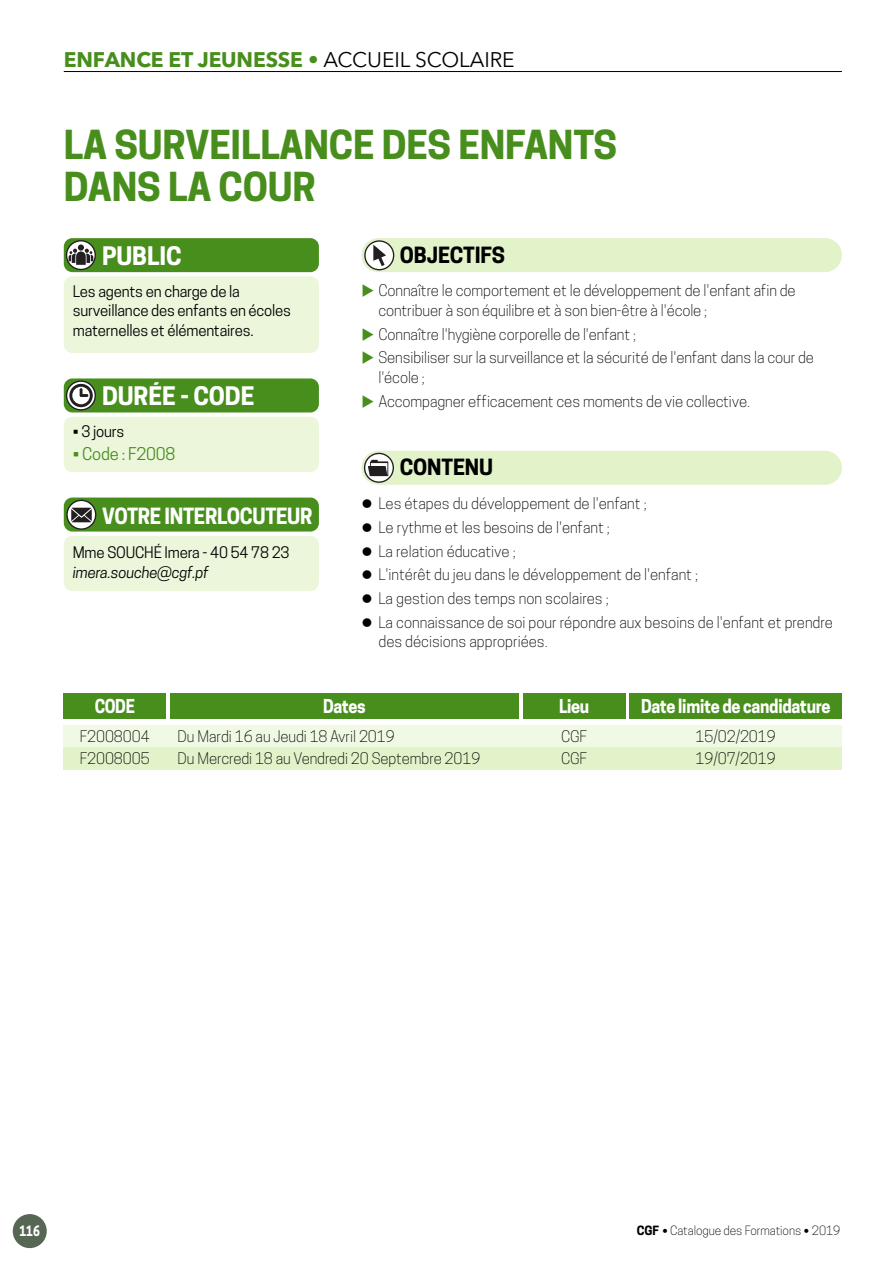
<style>
.page{position:relative;width:893px;height:1263px;background:#fff}
.page>*{position:absolute;margin:0;border:0;box-sizing:border-box;transform-origin:0 0}
.t1{font:700 37.5px/42px "Cooper Hewitt";letter-spacing:-.005em;color:#488e1d}
.t2{font:700 24px "Cooper Hewitt";letter-spacing:-.005em;color:#fff}
.t3{font:700 21px "Avenir Next LT Pro";letter-spacing:-.005em;color:#488e1d}
.t4{font:700 21px "Cooper Hewitt";letter-spacing:-.02em;color:#fff;scale:.95 1}
.t5{font:700 21px "Cooper Hewitt";letter-spacing:-.005em;color:#000}
.t6{font:700 18px "Cooper Hewitt";letter-spacing:-.02em;color:#fff;scale:.9 1}
.t7{font:16.5px "Cooper Hewitt";letter-spacing:-.01em;color:#488e1d}
.t8{font:300 15px/22.5px "Cooper Hewitt";letter-spacing:-.005em;color:#000}
.t9{font:15px/19.5px "Cooper Hewitt";letter-spacing:-.01em;color:#000}
.t10{font:italic 15px "Cooper Hewitt";letter-spacing:-.01em;color:#000}
.t11{font:700 13.5px "Cooper Hewitt";color:#fff;scale:.85 1}
.t12{font:300 12px "Cooper Hewitt";letter-spacing:-.005em;color:#000}
.s1{font-weight:400;color:#000}
.s2{color:#488e1d}
.s3{font-weight:700}
.s4{font-family:"Bodoni Poster";font-weight:400}
</style>
<div class="page">
<div style="left:13px;top:1214px;width:34px;height:34px;background:#566753;border-radius:50%"></div>
<div style="left:64px;top:276px;width:255px;height:77px;background:#ecf6db;border-radius:9px"></div>
<div style="left:64px;top:238px;width:255px;height:34px;background:#488e1d;border-radius:9px"></div>
<svg style="left:65px;top:240px;width:31px;height:30px"></svg>
<div style="left:64px;top:417px;width:255px;height:55px;background:#ecf6db;border-radius:9px"></div>
<div style="left:64px;top:378px;width:255px;height:34px;background:#488e1d;border-radius:9px"></div>
<svg style="left:65px;top:380px;width:31px;height:30px"></svg>
<div style="left:64px;top:536px;width:255px;height:55px;background:#ecf6db;border-radius:9px"></div>
<div style="left:64px;top:497px;width:255px;height:34px;background:#488e1d;border-radius:9px"></div>
<svg style="left:66px;top:500px;width:31px;height:30px"></svg>
<div style="left:64px;top:725px;width:778px;height:22px;background:#f0f9e4"></div>
<div style="left:64px;top:747px;width:778px;height:23px;background:#e2f2c9"></div>
<div style="left:64px;top:693px;width:102px;height:26px;background:#488e1d"></div>
<div style="left:170px;top:693px;width:349px;height:26px;background:#488e1d"></div>
<div style="left:523px;top:693px;width:102px;height:26px;background:#488e1d"></div>
<div style="left:629px;top:693px;width:213px;height:26px;background:#488e1d"></div>
<div style="left:361px;top:238px;width:481px;height:34px;background:#e2f2c9;border-radius:17px"></div>
<svg style="left:364px;top:240px;width:31px;height:30px"></svg>
<div style="left:361px;top:451px;width:481px;height:34px;background:#e2f2c9;border-radius:17px"></div>
<svg style="left:363px;top:453px;width:31px;height:30px"></svg>
<hr style="left:64px;top:71px;width:778px;height:1px;background:#000">
<h3 class="t3" style="left:64px;top:52px;width:452px">ENFANCE ET JEUNESSE • <span class="s1">ACCUEIL SCOLAIRE</span></h3>
<h1 class="t1" style="left:64px;top:124px;width:555px">LA SURVEILLANCE DES ENFANTS<br>DANS LA COUR</h1>
<h2 class="t2" style="left:102px;top:242px;width:81px">PUBLIC</h2>
<p class="t9" style="left:73px;top:281px;width:220px">Les agents en charge de la surveillance des enfants en écoles maternelles et élémentaires.</p>
<h2 class="t2" style="left:102px;top:382px;width:154px">DURÉE - CODE</h2>
<p class="t9" style="left:73px;top:422px;width:53px">• 3 jours</p>
<p class="t7" style="left:73px;top:444px;width:104px">• Code : F2008</p>
<h3 class="t4" style="left:102px;top:503px;width:223px">VOTRE INTERLOCUTEUR</h3>
<p class="t9" style="left:73px;top:543px;width:218px">Mme SOUCHÉ Imera - 40 54 78 23</p>
<p class="t10" style="left:73px;top:563px;width:138px">imera.souche@cgf.pf</p>
<h3 class="t5" style="left:400px;top:242px;width:107px">OBJECTIFS</h3>
<p class="t8" style="left:378px;top:281px;width:419px;line-height:19.5px;text-indent:-17px"><span class="s2">◆</span> Connaître le comportement et le développement de l'enfant afin de contribuer à son équilibre et à son bien-être à l'école ;</p>
<p class="t8" style="left:361px;top:323px;width:276px"><span class="s2">◆</span> Connaître l'hygiène corporelle de l'enfant ;</p>
<p class="t8" style="left:378px;top:348px;width:437px;line-height:19.5px;text-indent:-17px"><span class="s2">◆</span> Sensibiliser sur la surveillance et la sécurité de l'enfant dans la cour de l'école ;</p>
<p class="t8" style="left:361px;top:390px;width:390px"><span class="s2">◆</span> Accompagner efficacement ces moments de vie collective.</p>
<h3 class="t5" style="left:400px;top:455px;width:95px">CONTENU</h3>
<p class="t8" style="left:361px;top:492px;width:287px">● Les étapes du développement de l'enfant ;</p>
<p class="t8" style="left:361px;top:516px;width:250px">● Le rythme et les besoins de l'enfant ;</p>
<p class="t8" style="left:361px;top:540px;width:156px">● La relation éducative ;</p>
<p class="t8" style="left:361px;top:563px;width:338px">● L'intérêt du jeu dans le développement de l'enfant ;</p>
<p class="t8" style="left:361px;top:587px;width:249px">● La gestion des temps non scolaires ;</p>
<p class="t8" style="left:378px;top:612px;width:456px;line-height:19.5px;text-indent:-17px">● La connaissance de soi pour répondre aux besoins de l'enfant et prendre des décisions appropriées.</p>
<p class="t6" style="left:95px;top:695px;width:46px">CODE</p>
<p class="t8" style="left:80px;top:725px;width:71px">F2008004<br>F2008005</p>
<p class="t6" style="left:323px;top:695px;width:49px">Dates</p>
<p class="t8" style="left:178px;top:725px;width:304px">Du Mardi 16 au Jeudi 18 Avril 2019<br>Du Mercredi 18 au Vendredi 20 Septembre 2019</p>
<p class="t6" style="left:559px;top:695px;width:35px">Lieu</p>
<p class="t8" style="left:561px;top:725px;width:28px">CGF<br>CGF</p>
<p class="t6" style="left:641px;top:695px;width:212px">Date limite de candidature</p>
<p class="t8" style="left:696px;top:725px;width:82px">15/02/2019<br>19/07/2019</p>
<p class="t11" style="left:20px;top:1223px;width:26px">116</p>
<p class="t12" style="left:637px;top:1224px;width:205px"><span class="s3">CGF</span> <span class="s4">•</span> Catalogue des Formations <span class="s4">•</span> 2019</p>
</div>
